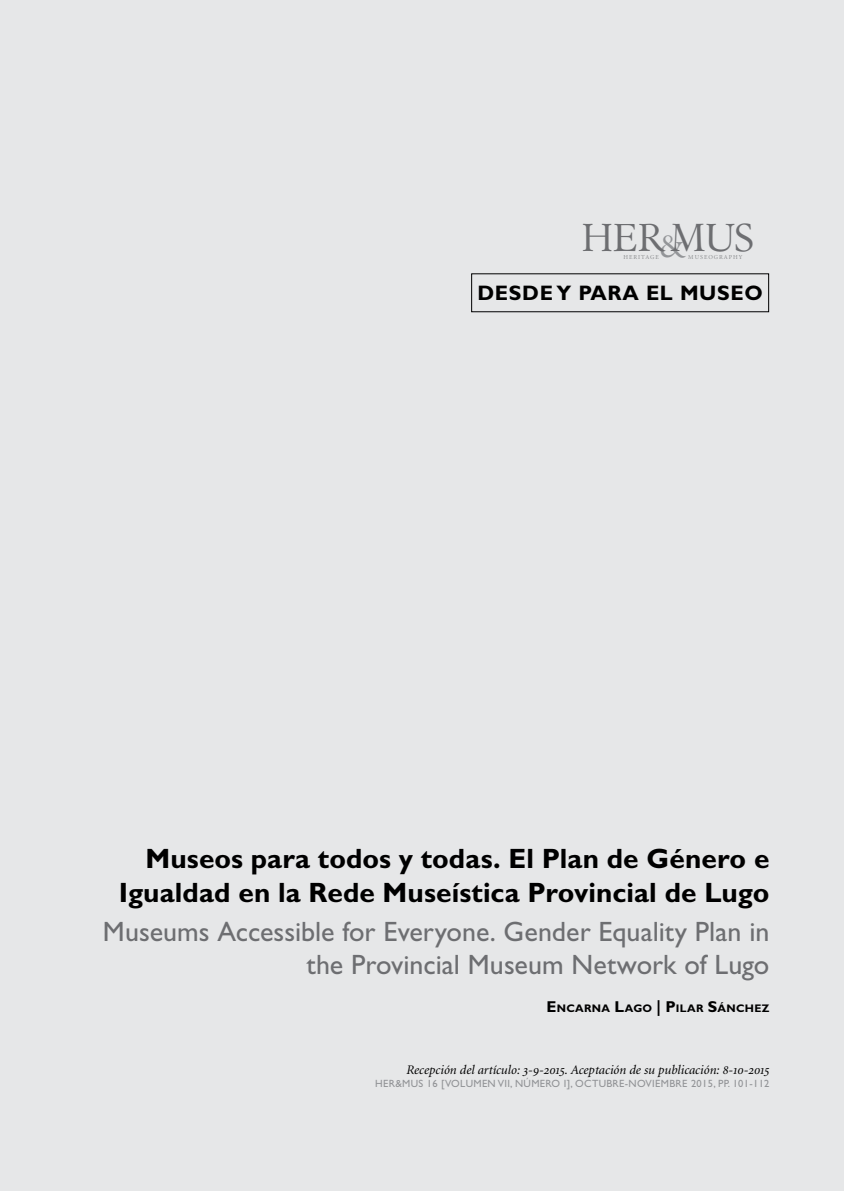
<style>
.page{position:relative;width:844px;height:1191px;background:#fff}
.page>*{position:absolute;margin:0;border:0;box-sizing:border-box;transform-origin:0 0}
.t1{font:42.18px "Augereau";color:#6d6e71}
.t2{font:28px/33.6px "Gill Sans Std";color:#6d6e71;text-align:right}
.t3{font:700 28px/33.6px "Gill Sans Std";letter-spacing:.005em;color:#000;text-align:right}
.t4{font:700 21px "Gill Sans Std";letter-spacing:.03em;color:#000}
.t5{font:italic 13.12px "Minion";color:#000}
.t6{font:700 11.03px "Gill Sans Std";letter-spacing:.025em;color:#000}
.t7{font:10.5px "Gill Sans Std";letter-spacing:.03em;color:#919396}
.t8{font:6.12px "Minion Regular SC";letter-spacing:.16em;color:#8a8c8e}
.s1{font-size:15.75px}
.s2{font-family:"Minion Italic SC";font-style:normal}
</style>
<div class="page">
<div style="left:0;top:0;width:843px;height:1191px;background:#e6e7e8"></div>
<h1 class="t1" style="left:582px;top:213px;width:173px">HER<sub>&amp;</sub>MUS</h1>
<p class="t8" style="left:623px;top:254px;width:37px">HERITAGE</p>
<p class="t8" style="left:688px;top:254px;width:56px">MUSEOGRAPHY</p>
<p class="t4" style="left:477px;top:280px;width:287px">Desde y para el museo</p>
<p class="t3" style="left:119px;top:842px;width:652px">Museos para todos y todas. El Plan de Género e<br>Igualdad en la Rede Museística Provincial de Lugo</p>
<p class="t2" style="left:103px;top:914px;width:667px">Museums Accessible for Everyone. Gender Equality Plan in the Provincial Museum Network of Lugo</p>
<p class="t6" style="left:546px;top:1001px;width:224px"><span class="s1">E</span>NCARNA <span class="s1">L</span>AGO <span class="s1">| P</span>ILAR <span class="s1">S</span>ÁNCHEZ</p>
<p class="t5" style="left:406px;top:1063px;width:364px">Recepción del artículo: <span class="s2">3</span>-<span class="s2">9</span>-<span class="s2">2015</span>. Aceptación de su publicación: <span class="s2">8</span>-<span class="s2">10</span>-<span class="s2">2015</span></p>
<p class="t7" style="left:375px;top:1077px;width:396px">her&amp;mus 16 [volumen VII, número I], octubre-noviembre 2015, pp. 101-112</p>
</div>
